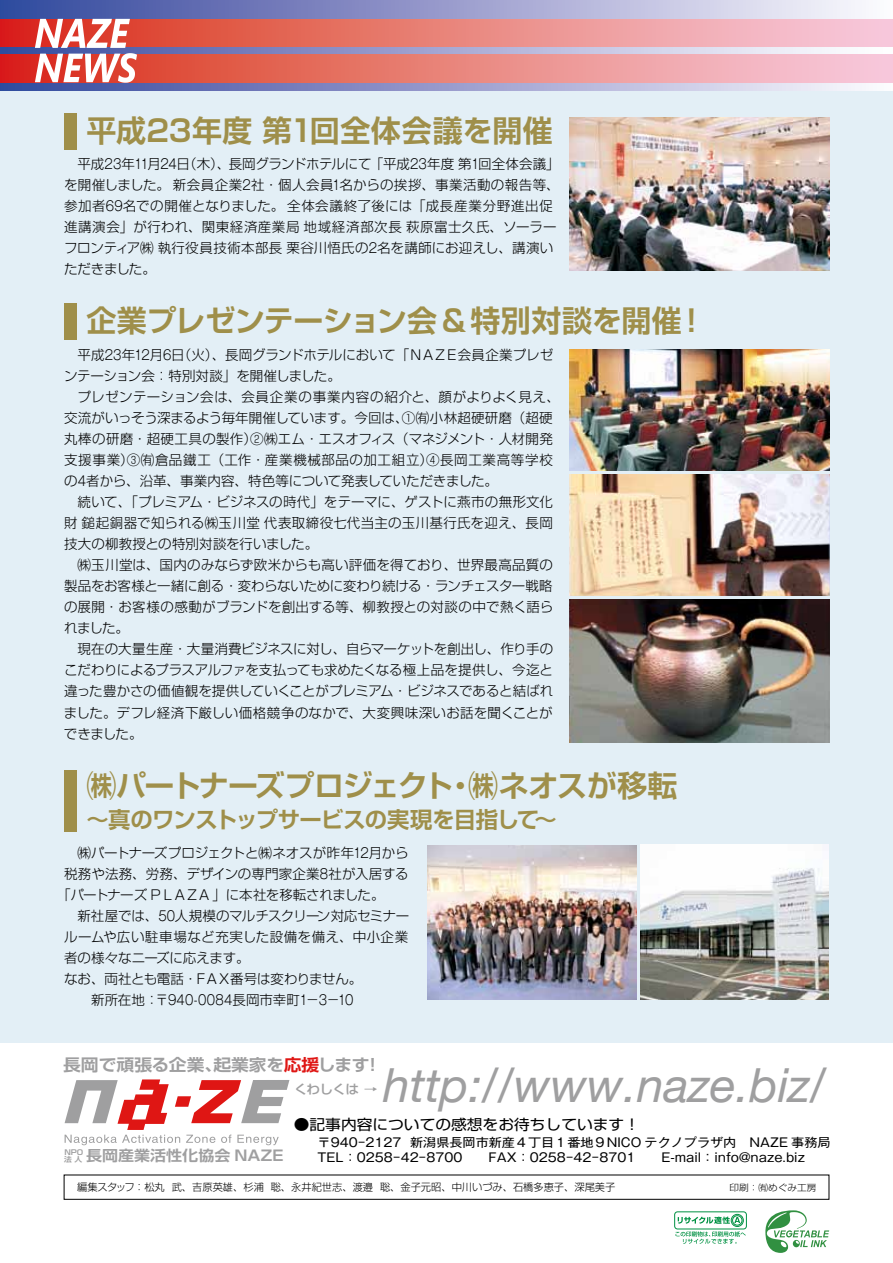
<style>
.page{position:relative;width:893px;height:1263px;background:#fff}
.page>*{position:absolute;margin:0;border:0;box-sizing:border-box;transform-origin:0 0}
.t1{font:italic 46.95px "Helvetica Neue";color:#9f9fa0}
.t2{font:700 30px "Shin Go Pro De";letter-spacing:-.01em;color:#9f8f4a}
.t3{font:700 30px "Shin Go Pro De";letter-spacing:-.045em;color:#9f8f4a}
.t4{font:700 30px "Shin Go Pro De";letter-spacing:.01em;color:#9f8f4a}
.t5{font:700 22.35px "Shin Go Pro De";letter-spacing:-.03em;color:#9f8f4a}
.t6{font:700 16.5px "Shin Go Pro De";color:#9f9fa0;scale:1.08 1}
.t7{font:14.55px "Shin Go Pro";color:#000;scale:1.08 1}
.t8{font:700 14.55px "Shin Go Pro De";color:#9f9fa0;scale:1.1 1}
.t9{font:300 13.5px/21px "Shin Go Pro";letter-spacing:.01em;color:#000;text-align:justify}
.t10{font:300 13.5px/21px "Shin Go Pro";letter-spacing:-.015em;color:#000}
.t11{font:300 13.5px "Shin Go Pro";letter-spacing:-.03em;color:#000}
.t12{font:300 13.5px "Shin Go Pro";letter-spacing:-.035em;color:#000}
.t13{font:300 13.5px "Shin Go Pro";letter-spacing:-.055em;color:#000}
.t14{font:300 13.5px "Shin Go Pro";letter-spacing:.035em;color:#000}
.t15{font:300 13.5px "Shin Go Pro";letter-spacing:-.01em;color:#000}
.t16{font:500 12.75px "Shin Go Pro";letter-spacing:-.065em;color:#9f9fa0;scale:1.08 1}
.t17{font:12.15px/15.3px "Gothic MB101 Pro";color:#000;scale:1.08 1}
.t18{font:300 10.2px "Shin Go Pro";color:#000}
.t19{font:300 9px "Shin Go Pro";color:#000;scale:1.08 1}
.t20{font:700 7.2px "Shin Go Pro De";color:#9f9fa0;scale:1.1 1}
.s1{font-family:"Gothic MB101 Pro"}
.s2{color:#df1614}
.s3{font-size:7.2px}
</style>
<div class="page">
<svg style="left:65px;top:1079px;width:224px;height:66px"></svg>
<div style="left:674px;top:1211px;width:73px;height:18px;border:1px solid #009143;border-radius:3px"></div>
<svg style="left:675px;top:1214px;width:71px;height:30px"></svg>
<svg style="left:765px;top:1210px;width:64px;height:43px"></svg>
<div style="left:0;top:0;width:893px;height:1043px;background:#e3eff6"></div>
<div style="left:64px;top:113px;width:13px;height:36px;background:#9f8f4a"></div>
<div style="left:64px;top:303px;width:13px;height:37px;background:#9f8f4a"></div>
<div style="left:65px;top:770px;width:12px;height:62px;background:#9f8f4a"></div>
<img style="left:570px;top:118px;width:259px;height:153px">
<img style="left:570px;top:349px;width:259px;height:121px">
<img style="left:570px;top:474px;width:259px;height:122px">
<img style="left:570px;top:600px;width:259px;height:142px">
<img style="left:428px;top:846px;width:208px;height:153px">
<img style="left:640px;top:845px;width:189px;height:154px">
<svg style="left:0;top:0;width:893px;height:90px"></svg>
<svg style="left:0;top:19px;width:893px;height:63px"></svg>
<svg style="left:0;top:48px;width:893px;height:5px"></svg>
<svg style="left:35px;top:19px;width:102px;height:64px"></svg>
<h2 class="t4" style="left:86px;top:106px;width:468px">平成23年度 第1回全体会議を開催</h2>
<p class="t9" style="left:64px;top:151px;width:497px;text-align:left;text-indent:14px">平成<span class="s1">23</span>年<span class="s1">11</span>月<span class="s1">24</span>日（木）、長岡グランドホテルにて「平成<span class="s1">23</span>年度第<span class="s1">1</span>回全体会議」を開催しました。新会員企業<span class="s1">2</span>社・個人会員<span class="s1">1</span>名からの挨拶、事業活動の報告等、参加者<span class="s1">69</span>名での開催となりました。全体会議終了後には「成長産業分野進出促進講演会」が行われ、関東経済産業局地域経済部次長萩原富士久氏、ソーラーフロンティア㈱執行役員技術本部長栗谷川悟氏の<span class="s1">2</span>名を講師にお迎えし、講演いただきました。</p>
<h2 class="t2" style="left:86px;top:296px;width:622px">企業プレゼンテーション会 &amp; 特別対談を開催！</h2>
<p class="t10" style="left:64px;top:343px;width:491px;text-indent:13px">平成<span class="s1">23</span>年<span class="s1">12</span>月<span class="s1">6</span>日（火）、長岡グランドホテルにおいて「ＮＡＺＥ会員企業プレゼンテーション会：特別対談」を開催しました。</p>
<p class="t9" style="left:64px;top:385px;width:497px;text-align:left;text-indent:13px">プレゼンテーション会は、会員企業の事業内容の紹介と、顔がよりよく見え、交流がいっそう深まるよう毎年開催しています。今回は、①㈲小林超硬研磨（超硬丸棒の研磨・超硬工具の製作）②㈱エム・エスオフィス（マネジメント・人材開発支援事業）③㈲倉品鐵工（工作・産業機械部品の加工組立）④長岡工業高等学校の<span class="s1">4</span>者から、沿革、事業内容、特色等について発表していただきました。</p>
<p class="t9" style="left:64px;top:490px;width:490px;text-indent:14px">続いて、「プレミアム・ビジネスの時代」をテーマに、ゲストに燕市の無形文化財鎚起銅器で知られる㈱玉川堂代表取締役七代当主の玉川基行氏を迎え、長岡技大の柳教授との特別対談を行いました。</p>
<p class="t9" style="left:64px;top:553px;width:491px;text-indent:13px">㈱玉川堂は、国内のみならず欧米からも高い評価を得ており、世界最高品質の製品をお客様と一緒に創る・変わらないために変わり続ける・ランチェスター戦略の展開・お客様の感動がブランドを創出する等、柳教授との対談の中で熱く語られました。</p>
<p class="t9" style="left:64px;top:637px;width:491px;text-indent:14px">現在の大量生産・大量消費ビジネスに対し、自らマーケットを創出し、作り手のこだわりによるプラスアルファを支払っても求めたくなる極上品を提供し、今迄と違った豊かさの価値観を提供していくことがプレミアム・ビジネスであると結ばれました。デフレ経済下厳しい価格競争のなかで、大変興味深いお話を聞くことができました。</p>
<h2 class="t3" style="left:87px;top:761px;width:593px">㈱パートナーズプロジェクト・㈱ネオスが移転</h2>
<h3 class="t5" style="left:87px;top:802px;width:472px">～真のワンストップサービスの実現を目指して～</h3>
<p class="t11" style="left:78px;top:842px;width:333px">㈱パートナーズプロジェクトと㈱ネオスが昨年<span class="s1">12</span>月から</p>
<p class="t9" style="left:64px;top:862px;width:346px">税務や法務、労務、デザインの専門家企業<span class="s1">8</span>社が入居する</p>
<p class="t13" style="left:57px;top:884px;width:329px">「パートナーズＰＬＡＺＡ」に本社を移転されました。</p>
<p class="t12" style="left:78px;top:905px;width:333px">新社屋では、<span class="s1">50</span>人規模のマルチスクリーン対応セミナー</p>
<p class="t14" style="left:64px;top:926px;width:346px">ルームや広い駐車場など充実した設備を備え、中小企業</p>
<p class="t15" style="left:64px;top:947px;width:187px">者の様々なニーズに応えます。</p>
<p class="t11" style="left:64px;top:968px;width:300px">なお、両社とも電話・ＦＡＸ番号は変わりません。</p>
<p class="t9" style="left:91px;top:988px;width:264px">新所在地：〒<span class="s1">940-0084</span>長岡市幸町<span class="s1">1</span>－<span class="s1">3</span>－<span class="s1">10</span></p>
<p class="t6" style="left:63px;top:1051px;width:296px">長岡で頑張る企業、起業家を<span class="s2">応援</span>します！</p>
<h1 class="t1" style="left:383px;top:1057px;width:444px">http://www.naze.biz/</h1>
<p class="t16" style="left:294px;top:1078px;width:79px">くわしくは →</p>
<p class="t8" style="left:64px;top:1144px;width:201px"><span class="s3">法 人</span> 長岡産業活性化協会 NAZE</p>
<p class="t20" style="left:64px;top:1146px;width:19px">NPO</p>
<p class="t7" style="left:294px;top:1112px;width:322px">●記事内容についての感想をお待ちしています！</p>
<p class="t17" style="left:318px;top:1133px;width:476px">〒940－2127 新潟県長岡市新産４丁目１番地９NICO テクノプラザ内　NAZE 事務局<br>TEL：0258－42－8700　　FAX：0258－42－8701　　E-mail：info@naze.biz</p>
<p class="t18" style="left:77px;top:1178px;width:540px">編集スタッフ：松丸 武、吉原英雄、杉浦 聡、永井紀世志、渡邉 聡、金子元昭、中川いづみ、石橋多恵子、深尾美子</p>
<p class="t19" style="left:729px;top:1180px;width:82px">印刷：㈲めぐみ工房</p>
</div>
